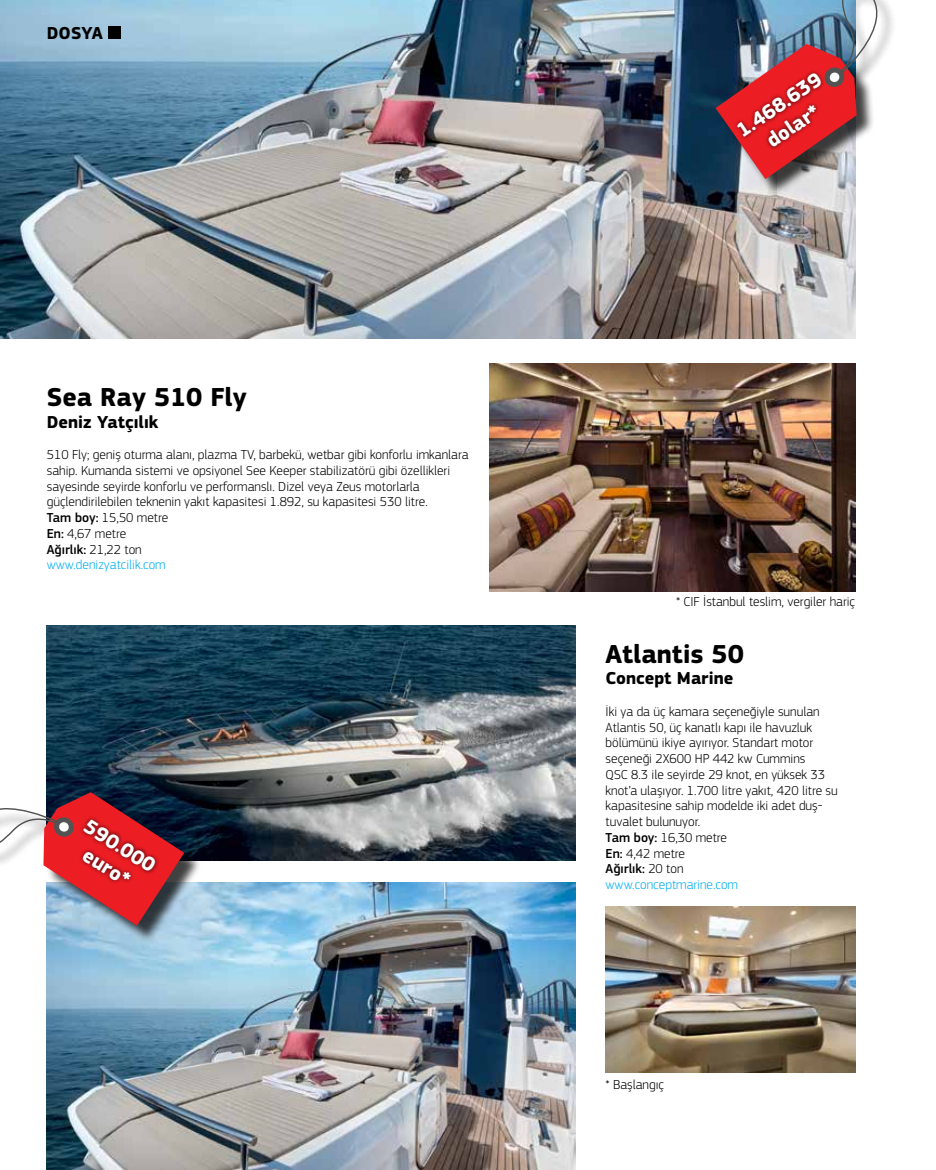
<style>
.page{position:relative;width:936px;height:1170px;background:#fff}
.page>*{position:absolute;margin:0;border:0;box-sizing:border-box;transform-origin:0 0}
.t1{font:700 27px "PF Square Sans Pro";color:#000}
.t2{font:700 21px/24.9px "PF Square Sans Pro";color:#fff;text-align:center}
.t3{font:700 18px "PF Square Sans Pro";color:#000}
.t4{font:300 13.5px/15.8px "PF Square Sans Pro";color:#000}
.s1{font-weight:500}
.s2{color:#00aeef}
</style>
<div class="page">
<img style="left:0;top:0;width:855px;height:339px">
<div style="left:109px;top:27px;width:12px;height:12px;background:#000"></div>
<img style="left:489px;top:364px;width:366px;height:227px">
<img style="left:47px;top:882px;width:528px;height:287px">
<img style="left:47px;top:625px;width:528px;height:235px">
<div style="left:0;top:795px;width:202px;height:148px;background:#000;opacity:.75"></div>
<svg style="left:0;top:787px;width:184px;height:138px"></svg>
<div style="left:79px;top:815px;width:81px;height:69px;background:#000;opacity:.75"></div>
<div style="left:718px;top:0;width:177px;height:197px;background:#000;opacity:.75"></div>
<img style="left:715px;top:0;width:180px;height:179px">
<div style="left:733px;top:69px;width:92px;height:82px;background:#000;opacity:.75"></div>
<img style="left:605px;top:906px;width:250px;height:166px">
<h3 class="t3" style="left:47px;top:22px;width:58px">DOSYA</h3>
<h1 class="t1" style="left:47px;top:381px;width:201px">Sea Ray 510 Fly</h1>
<h3 class="t3" style="left:47px;top:411px;width:113px">Deniz Yatçılık</h3>
<p class="t4" style="left:47px;top:446px;width:423px">510 Fly; geniş oturma alanı, plazma TV, barbekü, wetbar gibi konforlu imkanlara sahip. Kumanda sistemi ve opsiyonel See Keeper stabilizatörü gibi özellikleri sayesinde seyirde konforlu ve performanslı. Dizel veya Zeus motorlarla güçlendirilebilen teknenin yakıt kapasitesi 1.892, su kapasitesi 530 litre.<br><span class="s1">Tam boy:</span> 15,50 metre<br><span class="s1">En:</span> 4,67 metre<br><span class="s1">Ağırlık:</span> 21,22 ton<br><span class="s2">www.denizyatcilik.com</span></p>
<h2 class="t2" style="left:92px;top:814px;width:82px;rotate:32deg">590.000 euro*</h2>
<h2 class="t2" style="left:732px;top:122px;width:99px;rotate:-34deg">1.468.639 dolar*</h2>
<p class="t4" style="left:676px;top:593px;width:180px">* CIF İstanbul teslim, vergiler hariç</p>
<h1 class="t1" style="left:605px;top:637px;width:140px">Atlantis 50</h1>
<h3 class="t3" style="left:605px;top:667px;width:129px">Concept Marine</h3>
<p class="t4" style="left:605px;top:703px;width:234px">İki ya da üç kamara seçeneğiyle sunulan<br>Atlantis 50, üç kanatlı kapı ile havuzluk bölümünü ikiye ayırıyor. Standart motor seçeneği 2X600 HP 442 kw Cummins<br>QSC 8.3 ile seyirde 29 knot, en yüksek 33 knot’a ulaşıyor. 1.700 litre yakıt, 420 litre su kapasitesine sahip modelde iki adet duş&shy;tuvalet bulunuyor.<br><span class="s1">Tam boy:</span> 16,30 metre<br><span class="s1">En:</span> 4,42 metre<br><span class="s1">Ağırlık:</span> 20 ton<br><span class="s2">www.conceptmarine.com</span></p>
<p class="t4" style="left:605px;top:1076px;width:60px">* Başlangıç</p>
</div>
